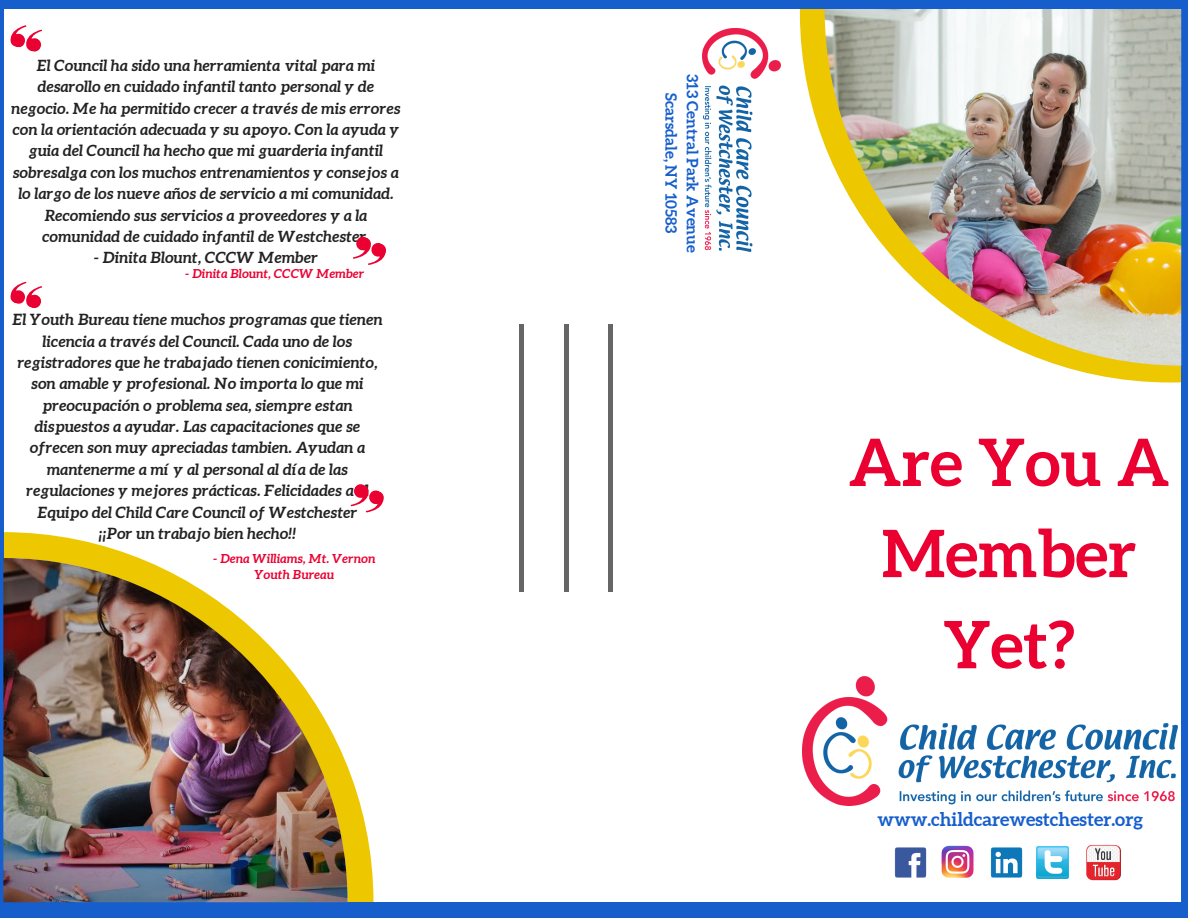
<style>
.page{position:relative;width:1188px;height:918px;background:#fff}
.page>*{position:absolute;margin:0;border:0;box-sizing:border-box;transform-origin:0 0}
.t1{font:700 65.4px/91.2px "Aleo";color:#ea0031;text-align:center}
.t2{font:700 18.75px "Aleo";color:#155ecc}
.t3{font:italic 700 15.6px/21.3px "Aleo";color:#222;text-align:center}
.t4{font:700 15.6px/21.3px "Aleo";color:#155ecc;text-align:center}
.t5{font:italic 700 12.45px/16.8px "Aleo";color:#ea0031;text-align:center}
</style>
<div class="page">
<img style="left:802px;top:676px;width:376px;height:130px">
<hr style="left:609px;top:324px;width:4px;height:27px;background:#666">
<hr style="left:609px;top:565px;width:4px;height:27px;background:#666">
<hr style="left:609px;top:350px;width:4px;height:185px;background:#666">
<hr style="left:609px;top:534px;width:4px;height:32px;background:#666">
<hr style="left:565px;top:324px;width:4px;height:27px;background:#666">
<hr style="left:565px;top:565px;width:4px;height:27px;background:#666">
<hr style="left:565px;top:350px;width:4px;height:185px;background:#666">
<hr style="left:565px;top:534px;width:4px;height:32px;background:#666">
<hr style="left:520px;top:324px;width:4px;height:27px;background:#666">
<hr style="left:520px;top:565px;width:4px;height:27px;background:#666">
<hr style="left:520px;top:350px;width:4px;height:185px;background:#666">
<hr style="left:520px;top:534px;width:4px;height:32px;background:#666">
<svg style="left:800px;top:9px;width:381px;height:373px"></svg>
<img style="left:703px;top:29px;width:77px;height:222px">
<svg style="left:4px;top:532px;width:370px;height:370px"></svg>
<div style="left:0;top:902px;width:22px;height:8px;background:#155ecc"></div>
<div style="left:20px;top:902px;width:319px;height:8px;background:#155ecc"></div>
<div style="left:338px;top:902px;width:318px;height:8px;background:#155ecc"></div>
<div style="left:655px;top:902px;width:318px;height:8px;background:#155ecc"></div>
<div style="left:972px;top:902px;width:216px;height:8px;background:#155ecc"></div>
<div style="left:0;top:910px;width:42px;height:8px;background:#155ecc"></div>
<div style="left:40px;top:910px;width:319px;height:8px;background:#155ecc"></div>
<div style="left:358px;top:910px;width:318px;height:8px;background:#155ecc"></div>
<div style="left:675px;top:910px;width:319px;height:8px;background:#155ecc"></div>
<div style="left:993px;top:910px;width:195px;height:8px;background:#155ecc"></div>
<div style="left:1181px;top:0;width:7px;height:15px;background:#155ecc"></div>
<div style="left:1181px;top:14px;width:7px;height:317px;background:#155ecc"></div>
<div style="left:1181px;top:330px;width:7px;height:317px;background:#155ecc"></div>
<div style="left:1181px;top:646px;width:7px;height:272px;background:#155ecc"></div>
<svg style="left:10px;top:25px;width:32px;height:27px"></svg>
<svg style="left:353px;top:236px;width:33px;height:29px"></svg>
<svg style="left:10px;top:281px;width:32px;height:27px"></svg>
<svg style="left:350px;top:484px;width:34px;height:29px"></svg>
<img style="left:894px;top:847px;width:33px;height:31px">
<img style="left:990px;top:847px;width:33px;height:31px">
<img style="left:941px;top:845px;width:33px;height:33px">
<img style="left:1036px;top:846px;width:33px;height:33px">
<img style="left:1086px;top:844px;width:35px;height:37px">
<hr style="left:0;top:0;width:4px;height:16px;background:#155ecc">
<hr style="left:0;top:14px;width:4px;height:317px;background:#155ecc">
<hr style="left:0;top:331px;width:4px;height:317px;background:#155ecc">
<hr style="left:0;top:647px;width:4px;height:271px;background:#155ecc">
<hr style="left:0;top:0;width:14px;height:4px;background:#155ecc">
<hr style="left:12px;top:0;width:319px;height:4px;background:#155ecc">
<hr style="left:330px;top:0;width:318px;height:4px;background:#155ecc">
<hr style="left:647px;top:0;width:318px;height:4px;background:#155ecc">
<hr style="left:965px;top:0;width:221px;height:4px;background:#155ecc">
<div style="left:1154px;top:1px;width:34px;height:8px;background:#155ecc"></div>
<div style="left:0;top:1px;width:300px;height:8px;background:#155ecc"></div>
<div style="left:299px;top:1px;width:319px;height:8px;background:#155ecc"></div>
<div style="left:617px;top:1px;width:318px;height:8px;background:#155ecc"></div>
<div style="left:934px;top:1px;width:221px;height:8px;background:#155ecc"></div>
<img style="left:3px;top:558px;width:345px;height:344px">
<img style="left:825px;top:9px;width:356px;height:357px">
<p class="t3" style="left:11px;top:54px;width:391px">El Council ha sido una herramienta vital para mi desarollo en cuidado infantil tanto personal y de negocio. Me ha permitido crecer a través de mis errores con la orientación adecuada y su apoyo. Con la ayuda y guia del Council ha hecho que mi guarderia infantil sobresalga con los muchos entrenamientos y consejos a lo largo de los nueve años de servicio a mi comunidad.<br>Recomiendo sus servicios a proveedores y a la comunidad de cuidado infantil de Westchester.</p>
<p class="t3" style="left:94px;top:247px;width:226px">- Dinita Blount, CCCW Member</p>
<p class="t5" style="left:185px;top:265px;width:181px">- Dinita Blount, CCCW Member</p>
<p class="t3" style="left:12px;top:309px;width:372px">El Youth Bureau tiene muchos programas que tienen licencia a través del Council. Cada uno de los registradores que he trabajado tienen conicimiento, son amable y profesional. No importa lo que mi preocupación o problema sea, siempre estan dispuestos a ayudar. Las capacitaciones que se ofrecen son muy apreciadas tambien. Ayudan a mantenerme a mí y al personal al día de las regulaciones y mejores prácticas. Felicidades a el Equipo del Child Care Council of Westchester<br>¡¡Por un trabajo bien hecho!!</p>
<p class="t5" style="left:213px;top:550px;width:164px">- Dena Williams, Mt. Vernon<br>Youth Bureau</p>
<p class="t4" style="left:703px;top:74px;width:181px;rotate:90deg">313 Central Park Avenue<br>Scarsdale, NY 10583</p>
<h1 class="t1" style="left:849px;top:416px;width:323px">Are You A<br>Member<br>Yet?</h1>
<p class="t2" style="left:877px;top:808px;width:267px">www.childcarewestchester.org</p>
</div>
